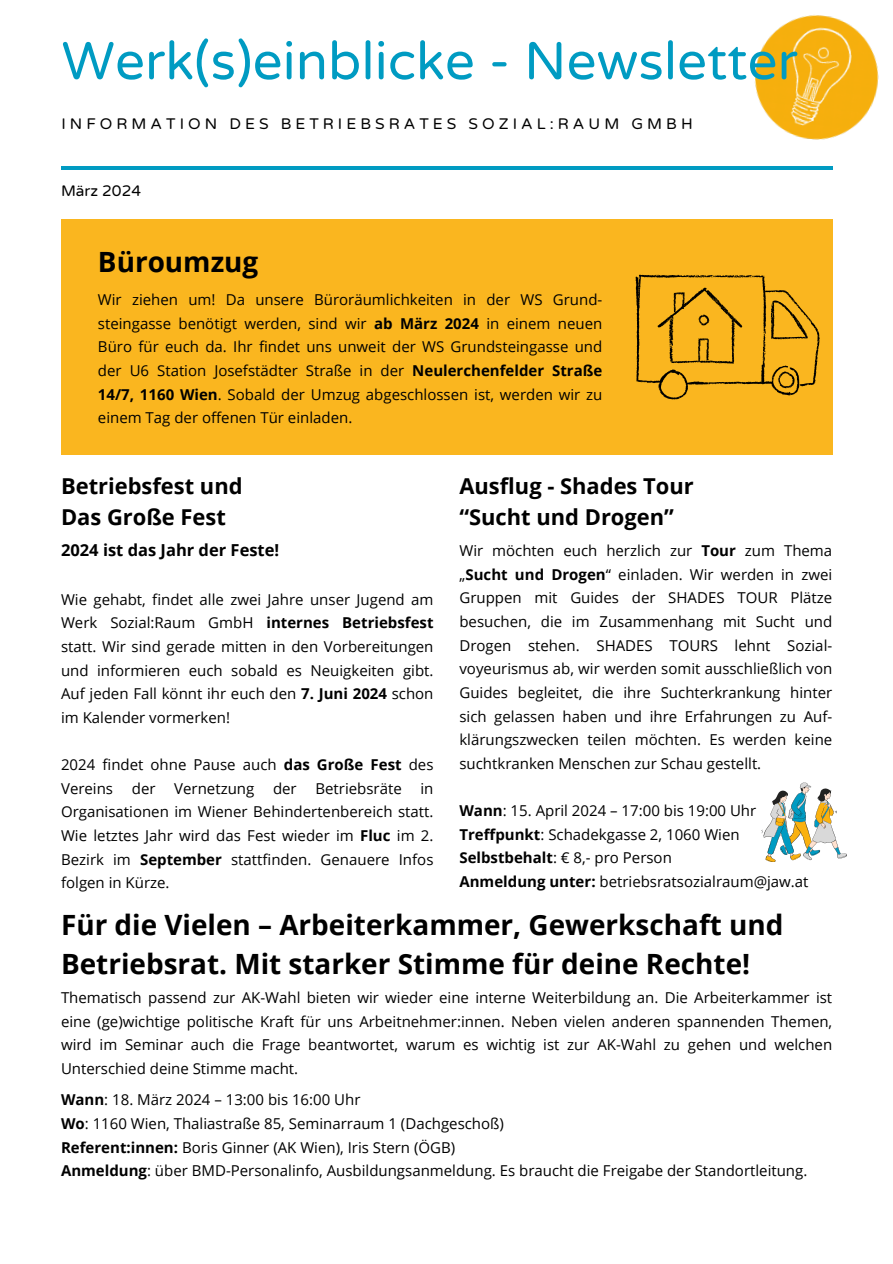
<style>
.page{position:relative;width:893px;height:1264px;background:#fff}
.page>*{position:absolute;margin:0;border:0;box-sizing:border-box;transform-origin:0 0}
.t1{font:52.95px "Varela Round";color:#009bc2}
.t2{font:700 27.9px/38.2px "Open Sans";color:#000}
.t3{font:700 21.9px/30.3px "Open Sans";color:#000}
.t4{font:700 16.5px "Open Sans";color:#000}
.t5{font:15.45px "Varela Round";letter-spacing:.26em;color:#000}
.t6{font:15.45px "Varela Round";color:#000}
.t7{font:15px/23.7px "Open Sans";color:#000;text-align:justify}
.s1{font-weight:700}
</style>
<div class="page">
<img style="left:754px;top:15px;width:125px;height:125px">
<hr style="left:61px;top:167px;width:771px;height:3px;background:#009bc2">
<div style="left:61px;top:219px;width:771px;height:235px;background:#fab61f"></div>
<svg style="left:635px;top:274px;width:184px;height:125px"></svg>
<img style="left:761px;top:782px;width:85px;height:79px">
<h4 class="t1" style="left:61px;top:30px;width:737px">Werk(s)einblicke - Newsletter</h4>
<p class="t5" style="left:61px;top:115px;width:632px">INFORMATION DES BETRIEBSRATES SOZIAL:RAUM GMBH</p>
<h1 class="t6" style="left:61px;top:182px;width:81px">März 2024</h1>
<h2 class="t2" style="left:98px;top:242px;width:162px">Büroumzug</h2>
<p class="t7" style="left:98px;top:287px;width:506px">Wir ziehen um! Da unsere Büroräumlichkeiten in der WS Grund&shy;steingasse benötigt werden, sind wir <span class="s1">ab März 2024</span> in einem neuen Büro für euch da. Ihr findet uns unweit der WS Grundsteingasse und der U6 Station Josefstädter Straße in der <span class="s1">Neulerchenfelder Straße 14/7, 1160 Wien</span>. Sobald der Umzug abgeschlossen ist, werden wir zu einem Tag der offenen Tür einladen.</p>
<h3 class="t3" style="left:61px;top:470px;width:183px">Betriebsfest und<br>Das Große Fest</h3>
<p class="t4" style="left:61px;top:538px;width:220px">2024 ist das Jahr der Feste!</p>
<p class="t7" style="left:61px;top:587px;width:374px">Wie gehabt, findet alle zwei Jahre unser Jugend am Werk Sozial:Raum GmbH <span class="s1">internes Betriebsfest </span>statt. Wir sind gerade mitten in den Vorbereitungen und informieren euch sobald es Neuigkeiten gibt.<br>Auf jeden Fall könnt ihr euch den <span class="s1">7. Juni 2024</span> schon im Kalender vormerken!</p>
<h3 class="t7" style="left:61px;top:752px;width:374px">2024 findet ohne Pause auch <span class="s1">das Große Fest</span> des Vereins der Vernetzung der Betriebsräte in Organisationen im Wiener Behindertenbereich statt.<br>Wie letztes Jahr wird das Fest wieder im <span class="s1">Fluc</span> im 2.<br>Bezirk im <span class="s1">September</span> stattfinden. Genauere Infos folgen in Kürze.</h3>
<p class="t3" style="left:459px;top:470px;width:236px">Ausflug - Shades Tour “Sucht und Drogen”</p>
<p class="t7" style="left:459px;top:538px;width:374px">Wir möchten euch herzlich zur <span class="s1">Tour</span> zum Thema „<span class="s1">Sucht und Drogen</span>“ einladen. Wir werden in zwei Gruppen mit Guides der SHADES TOUR Plätze besuchen, die im Zusammenhang mit Sucht und Drogen stehen. SHADES TOURS lehnt Sozial&shy;voyeurismus ab, wir werden somit ausschließlich von Guides begleitet, die ihre Suchterkrankung hinter sich gelassen haben und ihre Erfahrungen zu Auf&shy;klärungszwecken teilen möchten. Es werden keine suchtkranken Menschen zur Schau gestellt.</p>
<p class="t7" style="left:459px;top:798px;width:298px"><span class="s1">Wann</span>: 15. April 2024 – 17:00 bis 19:00 Uhr</p>
<p class="t7" style="left:459px;top:822px;width:282px"><span class="s1">Treffpunkt</span>: Schadekgasse 2, 1060 Wien</p>
<h2 class="t7" style="left:459px;top:845px;width:214px"><span class="s1">Selbstbehalt</span>: € 8,- pro Person</h2>
<p class="t7" style="left:459px;top:869px;width:350px"><span class="s1">Anmeldung unter:</span> betriebsratsozialraum@jaw.at</p>
<h5 class="t2" style="left:61px;top:905px;width:724px">Für die Vielen – Arbeiterkammer, Gewerkschaft und<br>Betriebsrat. Mit starker Stimme für deine Rechte!</h5>
<p class="t7" style="left:61px;top:985px;width:772px">Thematisch passend zur AK-Wahl bieten wir wieder eine interne Weiterbildung an. Die Arbeiterkammer ist eine (ge)wichtige politische Kraft für uns Arbeitnehmer:innen. Neben vielen anderen spannenden Themen, wird im Seminar auch die Frage beantwortet, warum es wichtig ist zur AK-Wahl zu gehen und welchen Unterschied deine Stimme macht.</p>
<p class="t7" style="left:61px;top:1087px;width:301px"><span class="s1">Wann</span>: 18. März 2024 – 13:00 bis 16:00 Uhr</p>
<p class="t7" style="left:61px;top:1111px;width:444px"><span class="s1">Wo</span>: 1160 Wien, Thaliastraße 85, Seminarraum 1 (Dachgeschoß)</p>
<p class="t7" style="left:61px;top:1134px;width:395px"><span class="s1">Referent:innen:</span> Boris Ginner (AK Wien), Iris Stern (ÖGB)</p>
<p class="t7" style="left:61px;top:1158px;width:747px"><span class="s1">Anmeldung</span>: über BMD-Personalinfo, Ausbildungsanmeldung. Es braucht die Freigabe der Standortleitung.</p>
</div>
